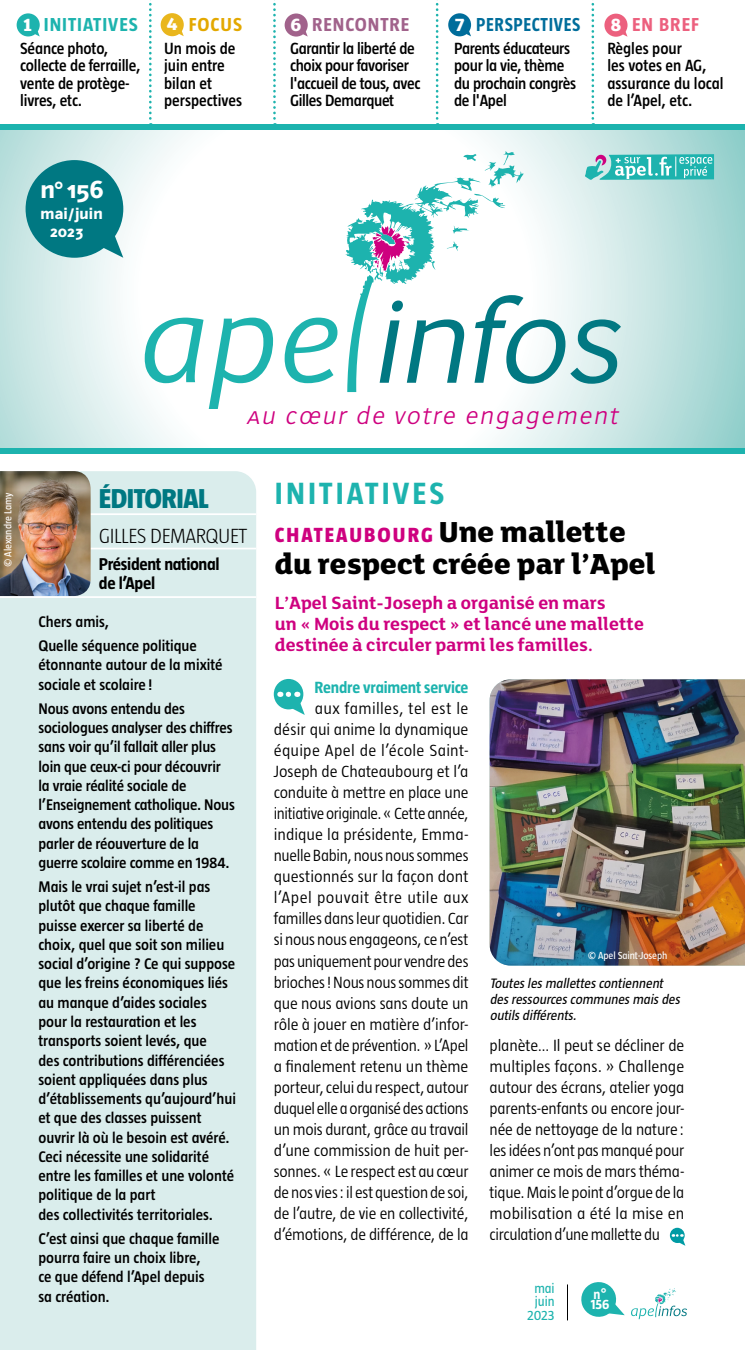
<style>
.page{position:relative;width:745px;height:1350px;background:#fff}
.page>*{position:absolute;margin:0;border:0;box-sizing:border-box;transform-origin:0 0}
._301-ARTICLE_UNE-TIT{font:800 31.5px "FS Lola";color:#000}
._300-ARTICLE_UNE-MOT{font:700 31.5px "Taz";letter-spacing:.1em;color:#1db3ae}
.t1{font:800 28px "Taz";letter-spacing:-.02em;color:#007882}
.t2{font:italic 300 24.5px "Amb Newut Plain";color:#ce007f}
.t3{font:800 24.5px "Amb Newut Plain";color:#fff}
._301-ARTICLE_UNE-TIT-2{font:800 21px "Taz";letter-spacing:.1em;color:#ce007f}
.t4{font:300 21px "Taz";letter-spacing:-.02em;color:#000}
._997-CHAPEAU{font:700 19.25px/21px "FS Lola";color:#ce007f}
._001-SOM-TITRE{font:700 19.25px "Taz";letter-spacing:.04em;color:#006d9b;scale:.91 1}
._001-SOM-TITRE-2{font:700 19.25px "Taz";letter-spacing:.05em;color:#1db3ae}
._001-SOM-TITRE-3{font:700 19.25px "Taz";letter-spacing:.05em;color:#a1628b}
._001-SOM-TITRE-4{font:700 19.25px "Taz";letter-spacing:.05em;color:#ec607e}
._001-SOM-TITRE-5{font:700 19.25px "Taz";letter-spacing:.05em;color:#e3a800}
.t5{font:700 17.5px/19.2px "Taz";letter-spacing:-.02em;color:#000}
._201-TXT_COURANT-LET{font:300 16.62px/21px "Taz";letter-spacing:-.01em;color:#000;text-align:right}
._002-SOM-TEXTE{font:600 16.62px/17.5px "Taz";letter-spacing:-.02em;color:#000}
._002-SOM-TEXTE-2{font:600 16.62px/17.5px "Taz";color:#000}
._102-EDITO-TEXTE{font:600 15.75px/19.2px "Taz";color:#000}
.t6{font:800 15.75px "Amb Newut Plain";letter-spacing:.01em;color:#fff}
._999-LEGENDES{font:italic 14px/15.8px "Taz";color:#000}
.t7{font:14px "Taz";letter-spacing:-.005em;color:#1db3ae}
.t8{font:700 14px "Taz";color:#fff}
._999-LEGENDES-2{font:10.5px "Taz";letter-spacing:-.01em;color:#fff}
.s1{font-family:"FS Lola";font-weight:800;color:#fff}
.s2{font-family:"FS Lola";font-size:31.5px;color:#000}
.s3{font-weight:700;color:#1db3ae}
</style>
<div class="page">
<svg style="left:0;top:130px;width:744px;height:318px"></svg>
<div style="left:0;top:125px;width:744px;height:5px;background:#1db3ae"></div>
<div style="left:0;top:448px;width:744px;height:6px;background:#1db3ae"></div>
<svg style="left:435px;top:0;width:3px;height:125px"></svg>
<svg style="left:273px;top:0;width:2px;height:125px"></svg>
<svg style="left:149px;top:0;width:2px;height:125px"></svg>
<svg style="left:591px;top:0;width:2px;height:125px"></svg>
<div style="left:17px;top:13px;width:23px;height:23px;background:#1db3ae;border-radius:50%"></div>
<svg style="left:32px;top:25px;width:8px;height:11px"></svg>
<div style="left:160px;top:13px;width:24px;height:23px;background:#e9b61d;border-radius:50%"></div>
<svg style="left:175px;top:25px;width:9px;height:11px"></svg>
<div style="left:284px;top:13px;width:23px;height:24px;background:#a1628b;border-radius:50%"></div>
<svg style="left:296px;top:28px;width:11px;height:9px"></svg>
<div style="left:448px;top:13px;width:23px;height:23px;background:#006d9b;border-radius:50%"></div>
<svg style="left:463px;top:26px;width:8px;height:10px"></svg>
<div style="left:604px;top:14px;width:23px;height:23px;background:#ec607e;border-radius:50%"></div>
<svg style="left:615px;top:29px;width:12px;height:8px"></svg>
<div style="left:273px;top:679px;width:30px;height:30px;background:#1db3ae;border-radius:50%"></div>
<svg style="left:280px;top:691px;width:24px;height:24px"></svg>
<img style="left:489px;top:679px;width:255px;height:286px">
<svg style="left:669px;top:1227px;width:15px;height:15px"></svg>
<svg style="left:672px;top:1234px;width:13px;height:11px"></svg>
<svg style="left:581px;top:1282px;width:43px;height:35px"></svg>
<hr style="left:566px;top:1284px;width:1px;height:36px;background:#000">
<div style="left:0;top:471px;width:256px;height:878px;background:#daedec"></div>
<hr style="left:87px;top:513px;width:169px;height:2px;background:#fff">
<hr style="left:87px;top:547px;width:169px;height:2px;background:#fff">
<img style="left:0;top:471px;width:91px;height:125px">
<hr style="left:0;top:596px;width:256px;height:2px;background:#fff">
<svg style="left:631px;top:1288px;width:55px;height:31px"></svg>
<div style="left:26px;top:160px;width:97px;height:98px;background:#007882;border-radius:50%"></div>
<svg style="left:74px;top:215px;width:49px;height:43px"></svg>
<svg style="left:145px;top:317px;width:58px;height:66px"></svg>
<svg style="left:209px;top:317px;width:64px;height:92px"></svg>
<svg style="left:284px;top:317px;width:53px;height:66px"></svg>
<svg style="left:344px;top:151px;width:369px;height:241px"></svg>
<p class="_001-SOM-TITRE-2" style="left:22px;top:15px;width:117px"><span class="s1">1</span> INITIATIVES</p>
<p class="_002-SOM-TEXTE" style="left:20px;top:39px;width:122px">Séance photo, collecte de ferraille, vente de protège&shy;livres, etc.</p>
<p class="_001-SOM-TITRE-5" style="left:166px;top:15px;width:77px"><span class="s1">4</span> FOCUS</p>
<p class="_002-SOM-TEXTE-2" style="left:164px;top:39px;width:79px">Un mois de juin entre bilan et perspectives</p>
<p class="t3" style="left:40px;top:178px;width:65px">n° 156</p>
<p class="t6" style="left:41px;top:206px;width:64px">mai/juin</p>
<p class="t6" style="left:50px;top:224px;width:35px">2023</p>
<p class="_001-SOM-TITRE-3" style="left:290px;top:15px;width:121px"><span class="s1">6</span> RENCONTRE</p>
<p class="_002-SOM-TEXTE" style="left:290px;top:39px;width:132px">Garantir la liberté de choix pour favoriser l'accueil de tous, avec<br>Gilles Demarquet</p>
<p class="_001-SOM-TITRE" style="left:454px;top:15px;width:140px"><span class="s1">7</span> PERSPECTIVES</p>
<p class="_002-SOM-TEXTE" style="left:454px;top:39px;width:123px">Parents éducateurs pour la vie, thème du prochain congrès de l'Apel</p>
<p class="_001-SOM-TITRE-4" style="left:609px;top:15px;width:90px"><span class="s1">8</span> EN BREF</p>
<p class="_002-SOM-TEXTE-2" style="left:607px;top:39px;width:117px">Règles pour<br>les votes en AG, assurance du local de l’Apel, etc.</p>
<p class="t2" style="left:245px;top:404px;width:377px">Au cœur de votre engagement</p>
<p class="_999-LEGENDES-2" style="left:3px;top:567px;width:76px;rotate:-90deg">© Alexandre Lamy</p>
<p class="t1" style="left:99px;top:484px;width:111px">ÉDITORIAL</p>
<p class="t4" style="left:99px;top:525px;width:150px">GILLES DEMARQUET</p>
<p class="t5" style="left:99px;top:554px;width:122px">Président national de l’Apel</p>
<p class="_102-EDITO-TEXTE" style="left:38px;top:612px;width:72px">Chers amis,</p>
<p class="_102-EDITO-TEXTE" style="left:38px;top:636px;width:185px">Quelle séquence politique étonnante autour de la mixité sociale et scolaire !</p>
<p class="_102-EDITO-TEXTE" style="left:38px;top:699px;width:198px">Nous avons entendu des sociologues analyser des chiffres sans voir qu’il fallait aller plus loin que ceux-ci pour découvrir la vraie réalité sociale de l’Enseignement catholique. Nous avons entendu des politiques parler de réouverture de la guerre scolaire comme en 1984.</p>
<p class="_102-EDITO-TEXTE" style="left:38px;top:877px;width:199px">Mais le vrai sujet n’est-il pas plutôt que chaque famille puisse exercer sa liberté de choix, quel que soit son milieu social d’origine ? Ce qui suppose que les freins économiques liés au manque d’aides sociales pour la restauration et les transports soient levés, que<br>des contributions différenciées soient appliquées dans plus d’établissements qu’aujourd’hui et que des classes puissent ouvrir là où le besoin est avéré.<br>Ceci nécessite une solidarité entre les familles et une volonté politique de la part<br>des collectivités territoriales.</p>
<p class="_102-EDITO-TEXTE" style="left:38px;top:1228px;width:182px">C’est ainsi que chaque famille pourra faire un choix libre,<br>ce que défend l’Apel depuis sa création.</p>
<p class="_300-ARTICLE_UNE-MOT" style="left:274px;top:476px;width:171px">INITIATIVES</p>
<p class="_301-ARTICLE_UNE-TIT-2" style="left:274px;top:524px;width:352px">CHATEAUBOURG <span class="s2">Une mallette</span></p>
<p class="_301-ARTICLE_UNE-TIT" style="left:274px;top:545px;width:382px">du respect créée par l’Apel</p>
<p class="_997-CHAPEAU" style="left:274px;top:593px;width:370px">L’Apel Saint-Joseph a organisé en mars<br>un « Mois du respect » et lancé une mallette destinée à circuler parmi les familles.</p>
<p class="_201-TXT_COURANT-LET" style="left:273px;top:677px;width:196px"><span class="s3">Rendre vraiment service<br></span>aux familles, tel est le<br>désir qui anime la dynamique équipe Apel de l’école Saint-<br>Joseph de Chateaubourg et l’a conduite à mettre en place une initiative originale. « Cette année, indique la présidente, Emma&shy;nuelle Babin, nous nous sommes questionnés sur la façon dont l’Apel pouvait être utile aux familles dans leur quotidien. Car si nous nous engageons, ce n’est pas uniquement pour vendre des brioches! Nous nous sommes dit que nous avions sans doute un rôle à jouer en matière d’infor&shy;mation et de prévention. » L’Apel a finalement retenu un thème porteur, celui du respect, autour duquel elle a organisé des actions un mois durant, grâce au travail d’une commission de huit per&shy;sonnes. « Le respect est au cœur de nos vies: il est question de soi, de l’autre, de vie en collectivité, d’émotions, de différence, de la</p>
<p class="_999-LEGENDES-2" style="left:587px;top:950px;width:81px">© Apel Saint-Joseph</p>
<p class="_999-LEGENDES" style="left:489px;top:975px;width:194px">Toutes les mallettes contiennent des ressources communes mais des outils différents.</p>
<p class="_201-TXT_COURANT-LET" style="left:489px;top:1034px;width:196px;text-align:justify">planète… Il peut se décliner de multiples façons. » Challenge autour des écrans, atelier yoga parents-enfants ou encore jour&shy;née de nettoyage de la nature: les idées n’ont pas manqué pour animer ce mois de mars théma&shy;tique. Mais le point d’orgue de la mobilisation a été la mise en circulation d’une mallette du</p>
<p class="t7" style="left:534px;top:1281px;width:22px">mai</p>
<p class="t7" style="left:534px;top:1294px;width:21px">juin</p>
<p class="t7" style="left:527px;top:1307px;width:29px">2023</p>
<p class="t8" style="left:593px;top:1286px;width:15px">n°</p>
<p class="t8" style="left:590px;top:1297px;width:20px">156</p>
</div>
